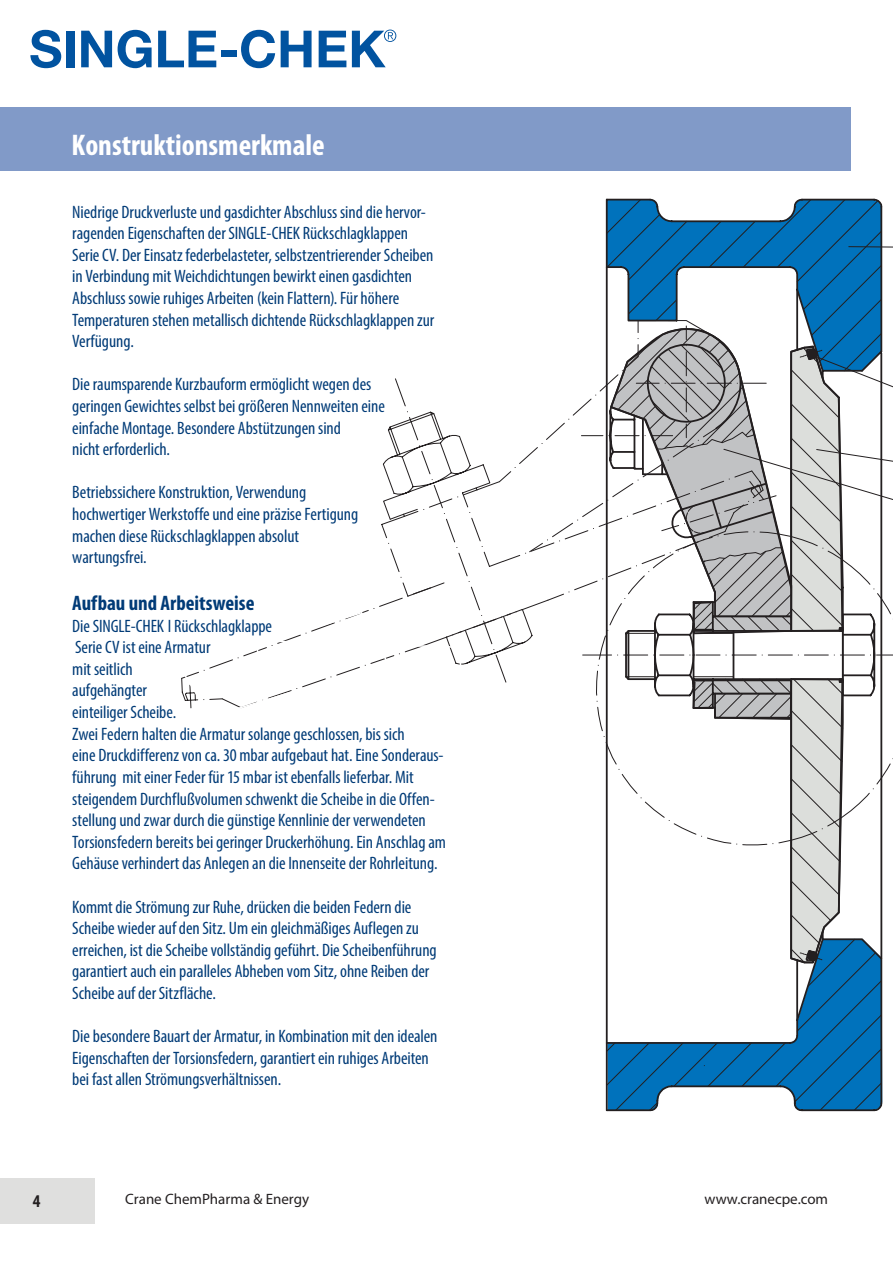
<style>
.page{position:relative;width:893px;height:1263px;background:#fff}
.page>*{position:absolute;margin:0;border:0;box-sizing:border-box;transform-origin:0 0}
.t1{font:700 condensed 30px "Myriad Pro";color:#fff}
.t2{font:700 condensed 21px "Myriad Pro";color:#013b77}
.t3{font:condensed 18px/21.6px "Myriad Pro";letter-spacing:-.005em;color:#013b77}
.t4{font:700 condensed 18px "Myriad Pro";color:#231f20}
.t5{font:15px "Myriad Pro";color:#231f20}
</style>
<div class="page">
<svg style="left:605px;top:198px;width:278px;height:122px"></svg>
<svg style="left:605px;top:965px;width:278px;height:147px"></svg>
<svg style="left:848px;top:246px;width:45px;height:3px"></svg>
<div style="left:0;top:107px;width:850px;height:64px;background:#819ac8"></div>
<div style="left:0;top:1178px;width:94px;height:45px;background:#dfdfde"></div>
<svg style="left:181px;top:320px;width:712px;height:645px"></svg>
<svg style="left:31px;top:30px;width:30px;height:38px"></svg>
<div style="left:66px;top:31px;width:8px;height:36px;background:#0153a0"></div>
<svg style="left:81px;top:31px;width:31px;height:36px"></svg>
<svg style="left:118px;top:30px;width:34px;height:38px"></svg>
<svg style="left:158px;top:31px;width:58px;height:36px"></svg>
<div style="left:221px;top:50px;width:15px;height:6px;background:#0153a0"></div>
<svg style="left:241px;top:30px;width:34px;height:38px"></svg>
<svg style="left:281px;top:31px;width:31px;height:36px"></svg>
<svg style="left:319px;top:31px;width:27px;height:36px"></svg>
<svg style="left:352px;top:30px;width:44px;height:37px"></svg>
<h1 class="t1" style="left:72px;top:128px;width:255px">Konstruktionsmerkmale</h1>
<p class="t3" style="left:72px;top:201px;width:364px">Niedrige Druckverluste und gasdichter Abschluss sind die hervor&shy;ragenden Eigenschaften der SINGLE-CHEK Rückschlagklappen Serie CV. Der Einsatz federbelasteter, selbstzentrierender Scheiben in Verbindung mit Weichdichtungen bewirkt einen gasdichten Abschluss sowie ruhiges Arbeiten (kein Flattern). Für höhere Temperaturen stehen metallisch dichtende Rückschlagklappen zur Verfügung.</p>
<p class="t3" style="left:72px;top:373px;width:314px">Die raumsparende Kurzbauform ermöglicht wegen des geringen Gewichtes selbst bei größeren Nennweiten eine einfache Montage. Besondere Abstützungen sind<br>nicht erforderlich.</p>
<p class="t3" style="left:72px;top:481px;width:287px">Betriebssichere Konstruktion, Verwendung hochwertiger Werkstoffe und eine präzise Fertigung machen diese Rückschlagklappen absolut wartungsfrei.</p>
<p class="t2" style="left:72px;top:591px;width:184px">Aufbau und Arbeitsweise</p>
<p class="t3" style="left:72px;top:615px;width:375px">Die SINGLE-CHEK I Rückschlagklappe<br>Serie CV ist eine Armatur<br>mit seitlich<br>aufgehängter<br>einteiliger Scheibe.<br>Zwei Federn halten die Armatur solange geschlossen, bis sich<br>eine Druckdifferenz von ca. 30 mbar aufgebaut hat. Eine Sonderaus&shy;führung mit einer Feder für 15 mbar ist ebenfalls lieferbar. Mit steigendem Durchflußvolumen schwenkt die Scheibe in die Offen&shy;stellung und zwar durch die günstige Kennlinie der verwendeten Torsionsfedern bereits bei geringer Druckerhöhung. Ein Anschlag am Gehäuse verhindert das Anlegen an die Innenseite der Rohrleitung.</p>
<p class="t3" style="left:72px;top:895px;width:366px">Kommt die Strömung zur Ruhe, drücken die beiden Federn die Scheibe wieder auf den Sitz. Um ein gleichmäßiges Auflegen zu erreichen, ist die Scheibe vollständig geführt. Die Scheibenführung garantiert auch ein paralleles Abheben vom Sitz, ohne Reiben der Scheibe auf der Sitzfläche.</p>
<p class="t3" style="left:72px;top:1025px;width:367px">Die besondere Bauart der Armatur, in Kombination mit den idealen<br>Eigenschaften der Torsionsfedern, garantiert ein ruhiges Arbeiten bei fast allen Strömungsverhältnissen.</p>
<p class="t4" style="left:33px;top:1191px;width:9px">4</p>
<p class="t5" style="left:125px;top:1190px;width:185px">Crane ChemPharma &amp; Energy</p>
<p class="t5" style="left:704px;top:1190px;width:125px">www.cranecpe.com</p>
</div>
